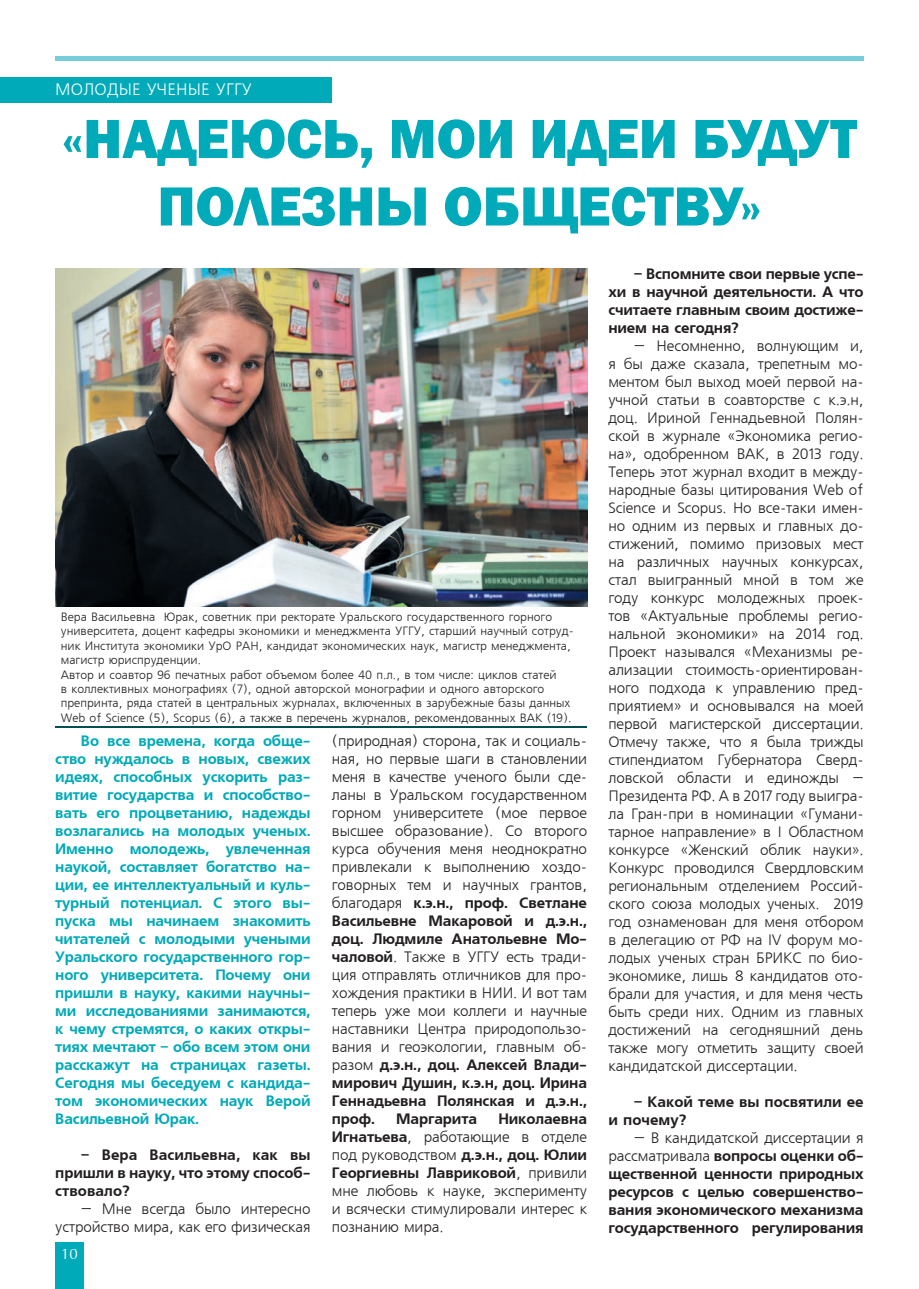
<style>
.page{position:relative;width:919px;height:1289px;background:#fff}
.page>*{position:absolute;margin:0;border:0;box-sizing:border-box;transform-origin:0 0}
.t1{font:800 57px/67.5px "Franklin Gothic";color:#00aab8;text-align:center}
.t2{font:16.5px "Free Set CTT";letter-spacing:.01em;color:#fff}
.t3{font:15px/18px "Free Set CTT";letter-spacing:-.01em;color:#231f20;text-align:justify}
.t4{font:15px/18px "AXP Free Set C Bold";letter-spacing:-.015em;color:#00aab8;text-align:justify}
.t5{font:15px/18px "AXP Free Set C Bold";letter-spacing:-.01em;color:#231f20;text-align:justify}
.t6{font:15px "AG Opus";color:#fff}
.t7{font:12px/14.4px "Free Set CTT";color:#231f20}
.s1{font-family:"Free Set CTT"}
.s2{font-family:"AXP Free Set C Bold"}
</style>
<div class="page">
<div style="left:55px;top:1242px;width:28px;height:46px;background:#00aab8"></div>
<hr style="left:55px;top:56px;width:808px;height:4px;background:#74cdd9">
<div style="left:0;top:78px;width:332px;height:25px;background:#00aab8"></div>
<hr style="left:55px;top:726px;width:532px;height:1px;background:#005051">
<img style="left:55px;top:268px;width:532px;height:338px">
<p class="t2" style="left:55px;top:81px;width:198px">МОЛОДЫЕ УЧЕНЫЕ УГГУ</p>
<h1 class="t1" style="left:62px;top:105px;width:796px">«НАДЕЮСЬ, МОИ ИДЕИ БУДУТ<br>ПОЛЕЗНЫ ОБЩЕСТВУ»</h1>
<p class="t7" style="left:61px;top:610px;width:514px">Вера Васильевна Юрак, советник при ректорате Уральского государственного горного университета, доцент кафедры экономики и менеджмента УГГУ, старший научный сотруд&shy;ник Института экономики УрО РАН, кандидат экономических наук, магистр менеджмента, магистр юриспруденции.<br>Автор и соавтор 96 печатных работ объемом более 40 п.л., в том числе: циклов статей<br>в коллективных монографиях (7), одной авторской монографии и одного авторского препринта, ряда статей в центральных журналах, включенных в зарубежные базы данных Web of Science (5), Scopus (6), а также в перечень журналов, рекомендованных ВАК (19).</p>
<p class="t4" style="left:55px;top:732px;width:257px;text-indent:26px">Во все времена, когда обще&shy;ство нуждалось в новых, свежих идеях, способных ускорить раз&shy;витие государства и способство&shy;вать его процветанию, надежды возлагались на молодых ученых.<br>Именно молодежь, увлеченная наукой, составляет богатство на&shy;ции, ее интеллектуальный и куль&shy;турный потенциал. С этого вы&shy;пуска мы начинаем знакомить читателей с молодыми учеными Уральского государственного гор&shy;ного университета. Почему они пришли в науку, какими научны&shy;ми исследованиями занимаются, к чему стремятся, о каких откры&shy;тиях мечтают – обо всем этом они расскажут на страницах газеты.<br>Сегодня мы беседуем с кандида&shy;том экономических наук Верой Васильевной Юрак.</p>
<p class="t5" style="left:55px;top:1146px;width:257px;text-indent:26px">– Вера Васильевна, как вы пришли в науку, что этому способ&shy;ствовало?</p>
<p class="t3" style="left:55px;top:1200px;width:257px;text-align:right">– Мне всегда было интересно устройство мира, как его физическая</p>
<p class="t6" style="left:61px;top:1246px;width:18px">10</p>
<p class="t3" style="left:332px;top:732px;width:257px">(природная) сторона, так и социаль&shy;ная, но первые шаги в становлении меня в качестве ученого были сде&shy;ланы в Уральском государственном горном университете (мое первое высшее образование). Со второго курса обучения меня неоднократно привлекали к выполнению хоздо&shy;говорных тем и научных грантов,</p>
<p class="t5" style="left:332px;top:894px;width:257px"><span class="s1">благодаря</span> к.э.н., проф. Светлане Васильевне Макаровой и д.э.н., доц. Людмиле Анатольевне Мо-</p>
<p class="t3" style="left:332px;top:948px;width:257px"><span class="s2">чаловой</span>. Также в УГГУ есть тради&shy;ция отправлять отличников для про&shy;хождения практики в НИИ. И вот там теперь уже мои коллеги и научные наставники Центра природопользо&shy;вания и геоэкологии, главным об-</p>
<p class="t5" style="left:332px;top:1056px;width:257px"><span class="s1">разом</span> д.э.н., доц. Алексей Влади&shy;мирович Душин, к.э.н, доц. Ирина Геннадьевна Полянская и д.э.н., проф.</p>
<p class="t5" style="left:396px;top:1110px;width:82px">Маргарита</p>
<p class="t5" style="left:498px;top:1110px;width:90px">Николаевна</p>
<p class="t3" style="left:332px;top:1128px;width:257px"><span class="s2">Игнатьева</span>, работающие в отделе под руководством <span class="s2">д.э.н., доц. Юлии</span></p>
<p class="t5" style="left:332px;top:1164px;width:257px">Георгиевны Лавриковой<span class="s1">, привили</span></p>
<p class="t3" style="left:332px;top:1182px;width:257px">мне любовь к науке, эксперименту и всячески стимулировали интерес к познанию мира.</p>
<p class="t5" style="left:608px;top:265px;width:257px;text-indent:26px">– Вспомните свои первые успе&shy;хи в научной деятельности. А что считаете главным своим достиже&shy;нием на сегодня?</p>
<p class="t3" style="left:608px;top:337px;width:257px;text-indent:26px">– Несомненно, волнующим и, я бы даже сказала, трепетным мо&shy;ментом был выход моей первой на&shy;учной статьи в соавторстве с к.э.н, доц. Ириной Геннадьевной Полян&shy;ской в журнале «Экономика регио&shy;на», одобренном ВАК, в 2013 году.<br>Теперь этот журнал входит в между&shy;народные базы цитирования Web of Science и Scopus. Но все-таки имен&shy;но одним из первых и главных до&shy;стижений, помимо призовых мест на различных научных конкурсах, стал выигранный мной в том же году конкурс молодежных проек&shy;тов «Актуальные проблемы регио&shy;нальной экономики» на 2014 год.<br>Проект назывался «Механизмы ре&shy;ализации стоимость-ориентирован&shy;ного подхода к управлению пред&shy;приятием» и основывался на моей первой магистерской диссертации.<br>Отмечу также, что я была трижды стипендиатом Губернатора Сверд&shy;ловской области и единожды – Президента РФ. А в 2017 году выигра&shy;ла Гран-при в номинации «Гумани&shy;тарное направление» в I Областном конкурсе «Женский облик науки».<br>Конкурс проводился Свердловским региональным отделением Россий&shy;ского союза молодых ученых. 2019 год ознаменован для меня отбором в делегацию от РФ на IV форум мо&shy;лодых ученых стран БРИКС по био&shy;экономике, лишь 8 кандидатов ото&shy;брали для участия, и для меня честь быть среди них. Одним из главных достижений на сегодняшний день также могу отметить защиту своей кандидатской диссертации.</p>
<p class="t5" style="left:608px;top:1093px;width:257px;text-indent:26px">– Какой теме вы посвятили ее и почему?</p>
<p class="t3" style="left:634px;top:1129px;width:231px">– В кандидатской диссертации я</p>
<p class="t5" style="left:608px;top:1147px;width:257px"><span class="s1">рассматривала</span> вопросы оценки об&shy;щественной ценности природных ресурсов с целью совершенство&shy;вания экономического механизма государственного регулирования</p>
</div>
